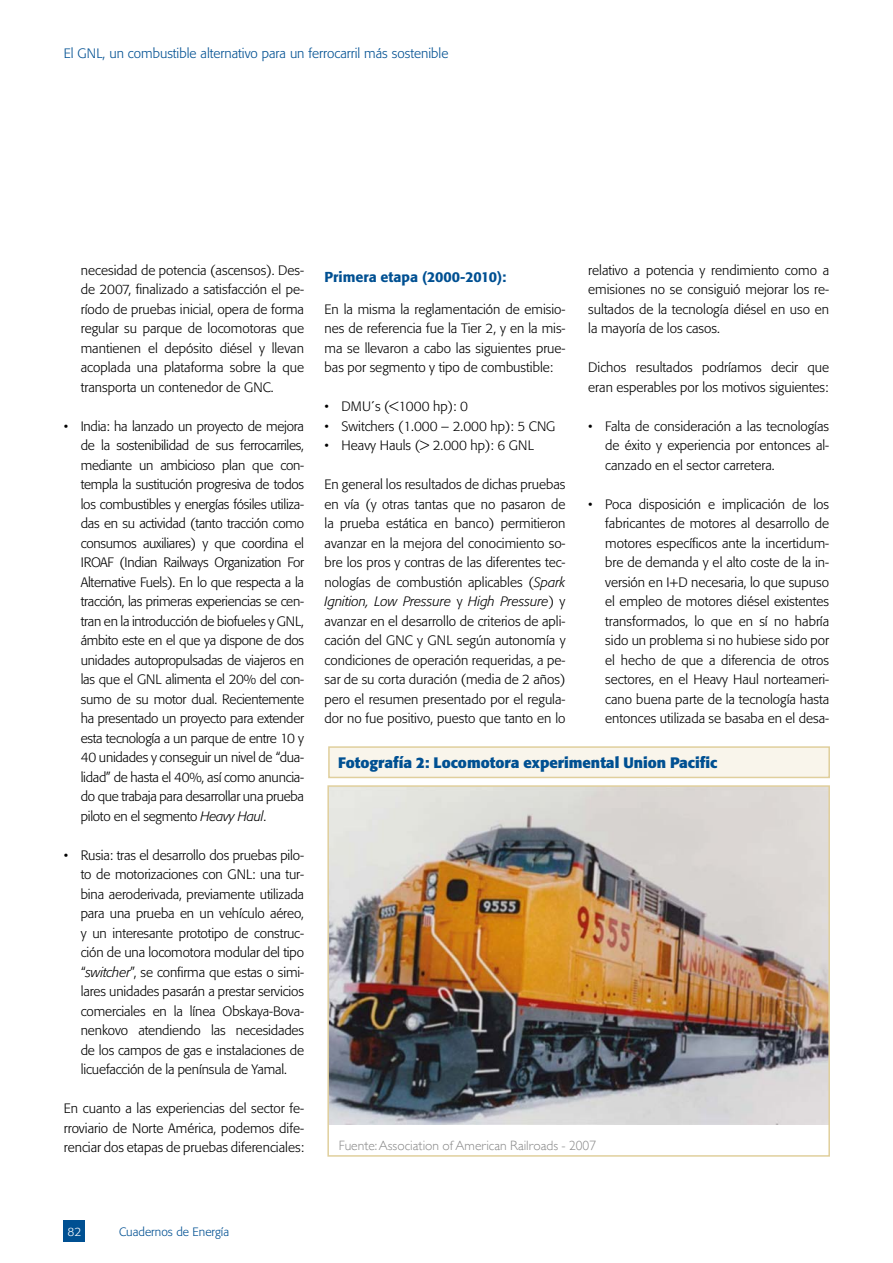
<style>
.page{position:relative;width:893px;height:1263px;background:#fff}
.page>*{position:absolute;margin:0;border:0;box-sizing:border-box;transform-origin:0 0}
.t1{font:700 15px "Formata";color:#005092}
.t2{font:500 14.25px "Formata";color:#005092}
.t3{font:300 13.5px/19.5px "Formata";color:#000;text-align:justify}
.t4{font:300 13.5px "Formata";color:#005092}
.t5{font:300 13.5px "Gill Sans";color:#878787}
.t6{font:300 12px "Formata";color:#005092}
.t7{font:300 12px "Formata";color:#fff}
.s1{font-style:italic}
</style>
<div class="page">
<div style="left:64px;top:1220px;width:21px;height:22px;background:#005092"></div>
<div style="left:329px;top:747px;width:500px;height:30px;background:#f9f5eb"></div>
<div style="left:328px;top:746px;width:502px;height:32px;border:2px solid #e0cf9c"></div>
<img style="left:330px;top:788px;width:497px;height:337px">
<div style="left:327px;top:785px;width:503px;height:372px;border:2px solid #e0cf9c"></div>
<p class="t4" style="left:64px;top:46px;width:386px">El GNL, un combustible alternativo para un ferrocarril más sostenible</p>
<p class="t3" style="left:81px;top:260px;width:225px">necesidad de potencia (ascensos). Des&shy;de 2007, finalizado a satisfacción el pe&shy;ríodo de pruebas inicial, opera de forma regular su parque de locomotoras que mantienen el depósito diésel y llevan acoplada una plataforma sobre la que transporta un contenedor de GNC.</p>
<p class="t3" style="left:81px;top:416px;width:225px;text-indent:-17px">• India: ha lanzado un proyecto de mejora de la sostenibilidad de sus ferrocarriles, mediante un ambicioso plan que con&shy;templa la sustitución progresiva de todos los combustibles y energías fósiles utiliza&shy;das en su actividad (tanto tracción como consumos auxiliares) y que coordina el IROAF (Indian Railways Organization For Alternative Fuels). En lo que respecta a la tracción, las primeras experiencias se cen&shy;tran en la introducción de biofueles y GNL, ámbito este en el que ya dispone de dos unidades autopropulsadas de viajeros en las que el GNL alimenta el 20% del con&shy;sumo de su motor dual. Recientemente ha presentado un proyecto para extender esta tecnología a un parque de entre 10 y 40 unidades y conseguir un nivel de “dua&shy;lidad” de hasta el 40%, así como anuncia&shy;do que trabaja para desarrollar una prueba piloto en el segmento <span class="s1">Heavy Haul</span>.</p>
<p class="t3" style="left:81px;top:845px;width:225px;text-indent:-17px">• Rusia: tras el desarrollo dos pruebas pilo&shy;to de motorizaciones con GNL: una tur&shy;bina aeroderivada, previamente utilizada para una prueba en un vehículo aéreo, y un interesante prototipo de construc&shy;ción de una locomotora modular del tipo “<span class="s1">switcher</span>”, se confirma que estas o simi&shy;lares unidades pasarán a prestar servicios comerciales en la línea Obskaya-Bova&shy;nenkovo atendiendo las necesidades de los campos de gas e instalaciones de licuefacción de la península de Yamal.</p>
<p class="t3" style="left:64px;top:1099px;width:242px">En cuanto a las experiencias del sector fe&shy;rroviario de Norte América, podemos dife&shy;renciar dos etapas de pruebas diferenciales:</p>
<p class="t3" style="left:588px;top:260px;width:242px">relativo a potencia y rendimiento como a emisiones no se consiguió mejorar los re&shy;sultados de la tecnología diésel en uso en la mayoría de los casos.</p>
<p class="t3" style="left:588px;top:358px;width:242px">Dichos resultados podríamos decir que eran esperables por los motivos siguientes:</p>
<p class="t3" style="left:605px;top:416px;width:225px;text-indent:-17px">• Falta de consideración a las tecnologías de éxito y experiencia por entonces al&shy;canzado en el sector carretera.</p>
<p class="t3" style="left:605px;top:494px;width:225px;text-indent:-17px">• Poca disposición e implicación de los fabricantes de motores al desarrollo de motores específicos ante la incertidum&shy;bre de demanda y el alto coste de la in&shy;versión en I+D necesaria, lo que supuso el empleo de motores diésel existentes transformados, lo que en sí no habría sido un problema si no hubiese sido por el hecho de que a diferencia de otros sectores, en el Heavy Haul norteameri&shy;cano buena parte de la tecnología hasta entonces utilizada se basaba en el desa-</p>
<p class="t1" style="left:338px;top:753px;width:381px">Fotografía 2: Locomotora experimental Union Pacific</p>
<p class="t2" style="left:325px;top:268px;width:183px">Primera etapa (2000-2010):</p>
<p class="t3" style="left:325px;top:299px;width:242px">En la misma la reglamentación de emisio&shy;nes de referencia fue la Tier 2, y en la mis&shy;ma se llevaron a cabo las siguientes prue&shy;bas por segmento y tipo de combustible:</p>
<p class="t3" style="left:325px;top:397px;width:145px">• DMU´s (&lt;1000 hp): 0</p>
<p class="t3" style="left:325px;top:416px;width:232px">• Switchers (1.000 – 2.000 hp): 5 CNG</p>
<p class="t3" style="left:325px;top:436px;width:211px">• Heavy Hauls (&gt; 2.000 hp): 6 GNL</p>
<p class="t3" style="left:325px;top:475px;width:242px">En general los resultados de dichas pruebas en vía (y otras tantas que no pasaron de la prueba estática en banco) permitieron avanzar en la mejora del conocimiento so&shy;bre los pros y contras de las diferentes tec&shy;nologías de combustión aplicables (<span class="s1">Spark Ignition, Low Pressure</span> y <span class="s1">High Pressure</span>) y avanzar en el desarrollo de criterios de apli&shy;cación del GNC y GNL según autonomía y condiciones de operación requeridas, a pe&shy;sar de su corta duración (media de 2 años) pero el resumen presentado por el regula&shy;dor no fue positivo, puesto que tanto en lo</p>
<p class="t5" style="left:339px;top:1135px;width:259px">Fuente: Association of American Railroads - 2007</p>
<p class="t7" style="left:67px;top:1224px;width:15px">82</p>
<p class="t6" style="left:119px;top:1224px;width:112px">Cuadernos de Energía</p>
</div>
